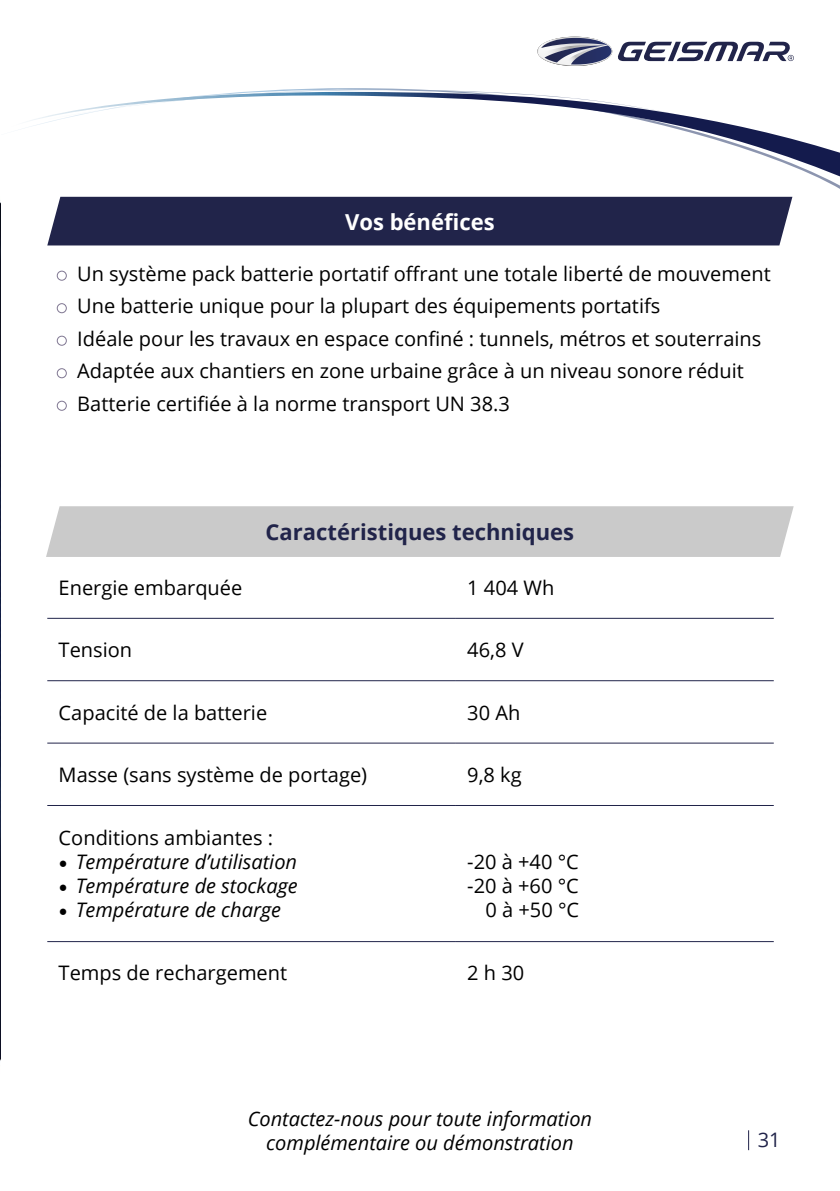
<style>
.page{position:relative;width:840px;height:1191px;background:#fff}
.page>*{position:absolute;margin:0;border:0;box-sizing:border-box;transform-origin:0 0}
.t1{font:700 22px "Open Sans";color:#21244a}
.t2{font:700 22px "Open Sans";color:#fff}
.t3{font:20px/32.6px "Open Sans";color:#000}
.t4{font:italic 20px/24px "Open Sans";color:#000;text-align:center}
.t5{font:20px "Open Sans";color:#21244a}
.s1{font-family:"Minion Pro";font-style:normal;font-size:24px}
</style>
<div class="page">
<svg style="left:244px;top:88px;width:595px;height:101px"></svg>
<svg style="left:30px;top:92px;width:809px;height:89px"></svg>
<svg style="left:537px;top:37px;width:256px;height:29px"></svg>
<img style="left:0;top:202px;width:1px;height:859px">
<div style="left:47px;top:197px;width:745px;height:48px;background:#21244a"></div>
<div style="left:46px;top:506px;width:748px;height:51px;background:#cacaca"></div>
<div style="left:57px;top:271px;width:10px;height:10px;border:1px solid #807792;border-radius:50%"></div>
<div style="left:57px;top:303px;width:10px;height:10px;border:1px solid #807792;border-radius:50%"></div>
<div style="left:57px;top:336px;width:10px;height:10px;border:1px solid #807792;border-radius:50%"></div>
<div style="left:57px;top:368px;width:10px;height:10px;border:1px solid #807792;border-radius:50%"></div>
<div style="left:57px;top:401px;width:10px;height:10px;border:1px solid #807792;border-radius:50%"></div>
<hr style="left:47px;top:618px;width:408px;height:1px;background:#21244a">
<hr style="left:455px;top:618px;width:318px;height:1px;background:#21244a">
<hr style="left:47px;top:680px;width:408px;height:1px;background:#21244a">
<hr style="left:455px;top:680px;width:318px;height:1px;background:#21244a">
<hr style="left:47px;top:742px;width:408px;height:1px;background:#21244a">
<hr style="left:455px;top:742px;width:318px;height:1px;background:#21244a">
<hr style="left:47px;top:805px;width:408px;height:1px;background:#21244a">
<hr style="left:455px;top:805px;width:318px;height:1px;background:#21244a">
<hr style="left:47px;top:941px;width:408px;height:1px;background:#21244a">
<hr style="left:455px;top:941px;width:318px;height:1px;background:#21244a">
<p class="t2" style="left:345px;top:206px;width:151px">Vos bénéfices</p>
<p class="t3" style="left:77px;top:257px;width:694px">Un système pack batterie portatif offrant une totale liberté de mouvement Une batterie unique pour la plupart des équipements portatifs<br>Idéale pour les travaux en espace confiné : tunnels, métros et souterrains Adaptée aux chantiers en zone urbaine grâce à un niveau sonore réduit Batterie certifiée à la norme transport UN 38.3</p>
<p class="t1" style="left:265px;top:516px;width:310px">Caractéristiques techniques</p>
<p class="t3" style="left:59px;top:571px;width:185px">Energie embarquée</p>
<p class="t3" style="left:467px;top:571px;width:88px">1 404 Wh</p>
<p class="t3" style="left:59px;top:633px;width:75px">Tension</p>
<p class="t3" style="left:467px;top:633px;width:58px">46,8 V</p>
<p class="t3" style="left:59px;top:695px;width:210px">Capacité de la batterie</p>
<p class="t3" style="left:467px;top:695px;width:55px">30 Ah</p>
<p class="t3" style="left:59px;top:758px;width:310px">Masse (sans système de portage)</p>
<p class="t3" style="left:467px;top:758px;width:56px">9,8 kg</p>
<p class="t3" style="left:59px;top:821px;width:216px">Conditions ambiantes :</p>
<p class="t4" style="left:59px;top:849px;width:240px"><span class="s1">•</span> Température d’utilisation</p>
<p class="t4" style="left:59px;top:873px;width:240px"><span class="s1">•</span> Température de stockage</p>
<p class="t4" style="left:59px;top:897px;width:224px"><span class="s1">•</span> Température de charge</p>
<p class="t3" style="left:467px;top:849px;width:113px;line-height:24px;text-align:right">-20 à +40 °C -20 à +60 °C<br>0 à +50 °C</p>
<p class="t3" style="left:59px;top:956px;width:230px">Temps de rechargement</p>
<p class="t3" style="left:467px;top:956px;width:58px">2 h 30</p>
<p class="t4" style="left:247px;top:1106px;width:346px">Contactez-nous pour toute information complémentaire ou démonstration</p>
<p class="t5" style="left:757px;top:1126px;width:24px">31</p>
</div>
